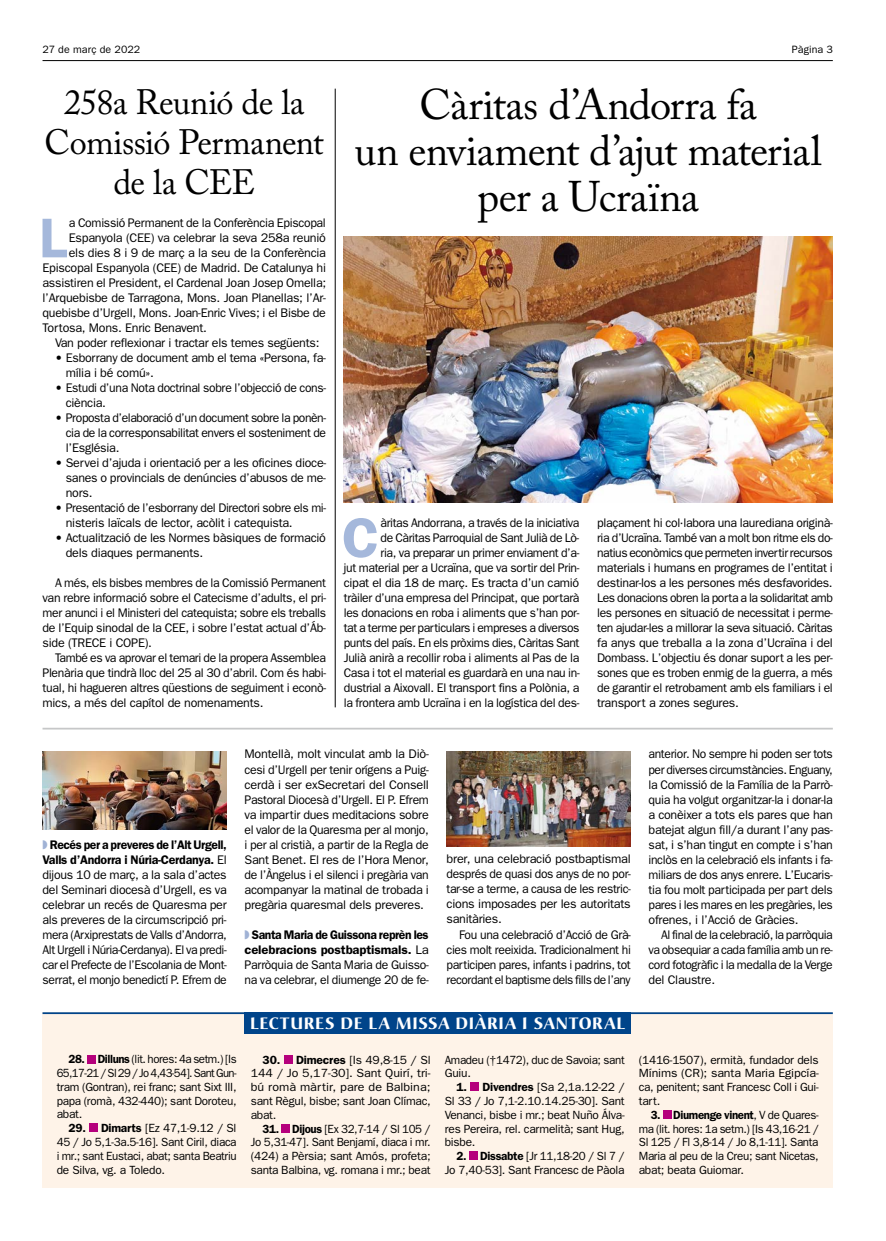
<style>
.page{position:relative;width:886px;height:1241px;background:#fff}
.page>*{position:absolute;margin:0;border:0;box-sizing:border-box;transform-origin:0 0}
.t1{font:600 56.25px "Franklin Gothic";color:#a5b8db}
.t2{font:42.5px/46.2px "Adobe Caslon Pro";letter-spacing:-.02em;color:#000;text-align:center}
.t3{font:35px/40px "Adobe Caslon Pro";letter-spacing:-.02em;color:#000;text-align:center}
.t4{font:700 16.25px "Christiana";letter-spacing:.045em;color:#fff}
.t5{font:12.5px/15px "Franklin Gothic";letter-spacing:-.025em;color:#000;text-align:justify}
.t6{font:12.5px/15px "Franklin Gothic";letter-spacing:-.025em;color:#000;text-align:justify;scale:1.04 1}
.t7{font:11.88px/13.8px "Franklin Gothic";letter-spacing:-.02em;color:#000;text-align:justify}
.t8{font:10.62px "Franklin Gothic";letter-spacing:.01em;color:#000}
.s1{color:#a0b2d5}
.s2{font-weight:600}
</style>
<div class="page">
<hr style="left:335px;top:89px;width:1px;height:618px;background:#000">
<hr style="left:43px;top:60px;width:790px;height:1px;background:#000">
<hr style="left:43px;top:727px;width:790px;height:2px;background:#c6c7c8">
<div style="left:43px;top:1012px;width:790px;height:175px;background:#fef3e8"></div>
<div style="left:87px;top:1054px;width:9px;height:9px;background:#b5007c"></div>
<div style="left:89px;top:1123px;width:9px;height:8px;background:#b5007c"></div>
<div style="left:284px;top:1054px;width:8px;height:9px;background:#b5007c"></div>
<div style="left:281px;top:1123px;width:9px;height:9px;background:#b5007c"></div>
<div style="left:470px;top:1082px;width:9px;height:8px;background:#b5007c"></div>
<div style="left:469px;top:1151px;width:9px;height:8px;background:#b5007c"></div>
<div style="left:663px;top:1109px;width:8px;height:9px;background:#b5007c"></div>
<div style="left:244px;top:1012px;width:387px;height:21px;background:#00448a"></div>
<hr style="left:43px;top:1012px;width:790px;height:1px;background:#00448a">
<img style="left:344px;top:236px;width:489px;height:266px">
<img style="left:43px;top:751px;width:184px;height:78px">
<img style="left:446px;top:751px;width:185px;height:95px">
<p class="t8" style="left:43px;top:44px;width:99px">27 de març de 2022</p>
<p class="t8" style="left:792px;top:44px;width:43px">Pàgina 3</p>
<h3 class="t3" style="left:45px;top:81px;width:281px">258a Reunió de la<br>Comissió Permanent de la CEE</h3>
<h1 class="t1" style="left:39px;top:205px;width:30px">L</h1>
<p class="t5" style="left:69px;top:215px;width:259px">a Comissió Permanent de la Conferència Episcopal</p>
<p class="t5" style="left:69px;top:230px;width:259px">Espanyola (CEE) va celebrar la seva 258a reunió</p>
<p class="t5" style="left:69px;top:245px;width:259px">els dies 8 i 9 de març a la seu de la Conferència</p>
<p class="t5" style="left:43px;top:260px;width:285px">Episcopal Espanyola (CEE) de Madrid. De Catalunya hi</p>
<p class="t5" style="left:43px;top:275px;width:285px">assistiren el President, el Cardenal Joan Josep Omella;</p>
<p class="t5" style="left:43px;top:290px;width:285px">l’Arquebisbe de Tarragona, Mons. Joan Planellas; l’Ar-</p>
<p class="t5" style="left:43px;top:305px;width:285px">quebisbe d’Urgell, Mons. Joan-Enric Vives; i el Bisbe de</p>
<p class="t5" style="left:43px;top:320px;width:166px">Tortosa, Mons. Enric Benavent.</p>
<p class="t5" style="left:55px;top:335px;width:266px">Van poder reflexionar i tractar els temes següents:</p>
<p class="t5" style="left:66px;top:350px;width:262px;text-indent:-11px">• Esborrany de document amb el tema «Persona, fa&shy;mília i bé comú».</p>
<p class="t5" style="left:66px;top:380px;width:262px;text-indent:-11px">• Estudi d’una Nota doctrinal sobre l’objecció de cons&shy;ciència.</p>
<p class="t5" style="left:66px;top:410px;width:262px;text-indent:-11px">• Proposta d’elaboració d’un document sobre la ponèn&shy;cia de la corresponsabilitat envers el sosteniment de l’Església.</p>
<p class="t5" style="left:66px;top:455px;width:262px;text-indent:-11px">• Servei d’ajuda i orientació per a les oficines dioce&shy;sanes o provincials de denúncies d’abusos de me&shy;nors.</p>
<p class="t5" style="left:66px;top:500px;width:262px;text-indent:-11px">• Presentació de l’esborrany del Directori sobre els mi&shy;nisteris laïcals de lector, acòlit i catequista.</p>
<p class="t5" style="left:66px;top:530px;width:262px;text-indent:-11px">• Actualització de les Normes bàsiques de formació dels diaques permanents.</p>
<p class="t5" style="left:43px;top:575px;width:285px;text-indent:13px">A més, els bisbes membres de la Comissió Permanent van rebre informació sobre el Catecisme d’adults, el pri&shy;mer anunci i el Ministeri del catequista; sobre els treballs de l’Equip sinodal de la CEE, i sobre l’estat actual d’Áb&shy;side (TRECE i COPE).</p>
<p class="t5" style="left:43px;top:650px;width:285px;text-indent:13px">També es va aprovar el temari de la propera Assemblea Plenària que tindrà lloc del 25 al 30 d’abril. Com és habi&shy;tual, hi hagueren altres qüestions de seguiment i econò&shy;mics, a més del capítol de nomenaments.</p>
<h2 class="t2" style="left:355px;top:81px;width:468px">Càritas d’Andorra fa<br>un enviament d’ajut material per a Ucraïna</h2>
<h1 class="t1" style="left:342px;top:504px;width:39px">C</h1>
<p class="t5" style="left:344px;top:515px;width:237px;text-align:right">àritas Andorrana, a través de la iniciativa<br>de Càritas Parroquial de Sant Julià de Lò-<br>ria, va preparar un primer enviament d’a-<br>jut material per a Ucraïna, que va sortir del Prin&shy;cipat el dia 18 de març. Es tracta d’un camió tràiler d’una empresa del Principat, que portarà les donacions en roba i aliments que s’han por&shy;tat a terme per particulars i empreses a diversos punts del país. En els pròxims dies, Càritas Sant Julià anirà a recollir roba i aliments al Pas de la Casa i tot el material es guardarà en una nau in&shy;dustrial a Aixovall. El transport fins a Polònia, a la frontera amb Ucraïna i en la logística del des-</p>
<p class="t5" style="left:597px;top:515px;width:237px">plaçament hi col·labora una laurediana originà&shy;ria d’Ucraïna. També van a molt bon ritme els do&shy;natius econòmics que permeten invertir recursos materials i humans en programes de l’entitat i destinar-los a les persones més desfavorides.<br>Les donacions obren la porta a la solidaritat amb les persones en situació de necessitat i perme&shy;ten ajudar-les a millorar la seva situació. Càritas fa anys que treballa a la zona d’Ucraïna i del Dombass. L’objectiu és donar suport a les per&shy;sones que es troben enmig de la guerra, a més de garantir el retrobament amb els familiars i el transport a zones segures.</p>
<p class="t5" style="left:43px;top:836px;width:186px"><span class="s1">◗</span> <span class="s2">Recés per a preveres de l’Alt Urgell, Valls d’Andorra i Núria-Cerdanya.</span> El dijous 10 de març, a la sala d’actes del Seminari diocesà d’Urgell, es va celebrar un recés de Quaresma per als preveres de la circumscripció pri&shy;mera (Arxiprestats de Valls d’Andorra, Alt Urgell i Núria-Cerdanya). El va predi&shy;car el Prefecte de l’Escolania de Mont&shy;serrat, el monjo benedictí P. Efrem de</p>
<p class="t5" style="left:244px;top:746px;width:186px">Montellà, molt vinculat amb la Diò&shy;cesi d’Urgell per tenir orígens a Puig&shy;cerdà i ser exSecretari del Consell Pastoral Diocesà d’Urgell. El P. Efrem va impartir dues meditacions sobre el valor de la Quaresma per al monjo, i per al cristià, a partir de la Regla de Sant Benet. El res de l’Hora Menor, de l’Àngelus i el silenci i pregària van acompanyar la matinal de trobada i pregària quaresmal dels preveres.</p>
<p class="t6" style="left:244px;top:926px;width:179px"><span class="s1">◗</span> <span class="s2">Santa Maria de Guissona reprèn les celebracions postbaptismals.</span> La Parròquia de Santa Maria de Guisso&shy;na va celebrar, el diumenge 20 de fe-</p>
<p class="t5" style="left:446px;top:851px;width:186px">brer, una celebració postbaptismal després de quasi dos anys de no por&shy;tar-se a terme, a causa de les restric&shy;cions imposades per les autoritats sanitàries.</p>
<p class="t5" style="left:446px;top:926px;width:186px;text-indent:13px">Fou una celebració d’Acció de Grà&shy;cies molt reeixida. Tradicionalment hi participen pares, infants i padrins, tot recordant el baptisme dels fills de l’any</p>
<p class="t5" style="left:648px;top:746px;width:186px">anterior. No sempre hi poden ser tots per diverses circumstàncies. Enguany, la Comissió de la Família de la Parrò&shy;quia ha volgut organitzar-la i donar-la a conèixer a tots els pares que han batejat algun fill/a durant l’any pas&shy;sat, i s’han tingut en compte i s’han inclòs en la celebració els infants i fa&shy;miliars de dos anys enrere. L’Eucaris&shy;tia fou molt participada per part dels pares i les mares en les pregàries, les ofrenes, i l’Acció de Gràcies.</p>
<p class="t5" style="left:648px;top:926px;width:186px;text-indent:13px">Al final de la celebració, la parròquia va obsequiar a cada família amb un re&shy;cord fotogràfic i la medalla de la Verge del Claustre.</p>
<p class="t7" style="left:57px;top:1052px;width:181px;text-indent:12px"><span class="s2">28. Dilluns</span> (lit. hores: 4a setm.) [Is 65,17-21 / Sl 29 / Jo 4,43-54]. Sant Gun&shy;tram (Gontran), rei franc; sant Sixt III, papa (romà, 432-440); sant Doroteu, abat.</p>
<p class="t7" style="left:57px;top:1120px;width:181px;text-indent:12px"><span class="s2">29. Dimarts</span> [Ez 47,1-9.12 / Sl 45 / Jo 5,1-3a.5-16]. Sant Ciril, diaca i mr.; sant Eustaci, abat; santa Beatriu de Silva, vg. a Toledo.</p>
<h3 class="t4" style="left:250px;top:1012px;width:377px">LECTURES DE LA MISSA DIÀRIA I SANTORAL</h3>
<p class="t7" style="left:251px;top:1052px;width:181px;text-indent:12px"><span class="s2">30. Dimecres</span> [Is 49,8-15 / Sl 144 / Jo 5,17-30]. Sant Quirí, tri&shy;bú romà màrtir, pare de Balbina; sant Règul, bisbe; sant Joan Clímac, abat.</p>
<p class="t7" style="left:251px;top:1121px;width:181px;text-indent:12px"><span class="s2">31. Dijous</span> [Ex 32,7-14 / Sl 105 / Jo 5,31-47]. Sant Benjamí, diaca i mr. (424) a Pèrsia; sant Amós, profeta; santa Balbina, vg. romana i mr.; beat</p>
<p class="t7" style="left:445px;top:1052px;width:181px">Amadeu (†1472), duc de Savoia; sant<br>Guiu.</p>
<p class="t7" style="left:445px;top:1079px;width:181px;text-indent:12px"><span class="s2">1. Divendres</span> [Sa 2,1a.12-22 / Sl 33 / Jo 7,1-2.10.14.25-30]. Sant Venanci, bisbe i mr.; beat Nuño Álva&shy;res Pereira, rel. carmelità; sant Hug, bisbe.</p>
<p class="t7" style="left:445px;top:1148px;width:181px;text-align:right"><span class="s2">2. Dissabte</span> [Jr 11,18-20 / Sl 7 /<br>Jo 7,40-53]. Sant Francesc de Pàola</p>
<p class="t7" style="left:639px;top:1052px;width:181px">(1416-1507), ermità, fundador dels Mínims (CR); santa Maria Egipcía&shy;ca, penitent; sant Francesc Coll i Gui&shy;tart.</p>
<p class="t7" style="left:639px;top:1107px;width:181px;text-indent:12px"><span class="s2">3. Diumenge vinent</span>, V de Quares&shy;ma (lit. hores: 1a setm.) [Is 43,16-21 / Sl 125 / Fl 3,8-14 / Jo 8,1-11]. Santa Maria al peu de la Creu; sant Nicetas, abat; beata Guiomar.</p>
</div>
